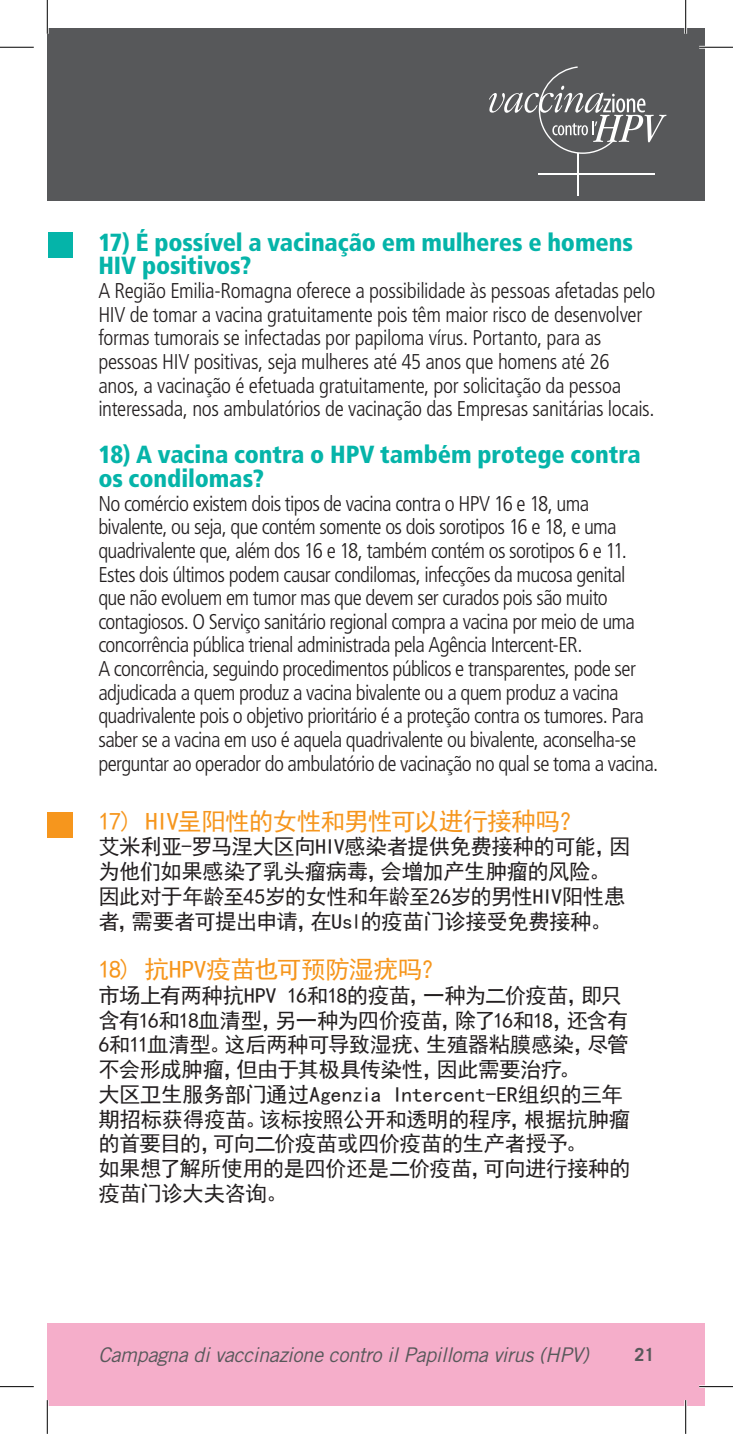
<style>
.page{position:relative;width:733px;height:1435px;background:#fff}
.page>*{position:absolute;margin:0;border:0;box-sizing:border-box;transform-origin:0 0}
.Domanda{font:900 condensed 24.75px/23.6px "Frutiger LT Std";letter-spacing:-.005em;color:#05b4a9}
.Domanda-2{font:24.75px "Sim Hei";letter-spacing:-.035em;color:#f6961d}
.Testo{font:300 condensed 21.38px/23.6px "Frutiger LT Std";letter-spacing:-.03em;color:#231f20}
.Testo-2{font:21.38px/24.8px "Sim Hei";letter-spacing:-.02em;color:#231f20}
.t1{font:italic 20.25px "Trade Gothic LT Std";letter-spacing:-.02em;color:#57585a}
.t2{font:700 18px "Trade Gothic LT Std";color:#57585a}
</style>
<div class="page">
<div style="left:48px;top:232px;width:25px;height:26px;background:#05b4a9"></div>
<div style="left:47px;top:813px;width:26px;height:25px;background:#f6961d"></div>
<div style="left:47px;top:28px;width:657px;height:172px;background:#57585a"></div>
<svg style="left:489px;top:66px;width:177px;height:88px"></svg>
<hr style="left:576px;top:153px;width:2px;height:43px;background:#fff">
<hr style="left:538px;top:173px;width:116px;height:2px;background:#fff">
<div style="left:47px;top:1323px;width:657px;height:83px;background:#f5aeca"></div>
<hr style="left:699px;top:46px;width:33px;height:3px;background:#fff">
<hr style="left:699px;top:1385px;width:33px;height:3px;background:#fff">
<hr style="left:46px;top:0;width:3px;height:34px;background:#fff">
<hr style="left:46px;top:1400px;width:3px;height:34px;background:#fff">
<hr style="left:684px;top:0;width:2px;height:34px;background:#fff">
<hr style="left:684px;top:1400px;width:2px;height:34px;background:#fff">
<hr style="left:0;top:47px;width:34px;height:1px;background:#000">
<hr style="left:699px;top:47px;width:33px;height:1px;background:#000">
<hr style="left:0;top:1386px;width:34px;height:1px;background:#000">
<hr style="left:699px;top:1386px;width:33px;height:1px;background:#000">
<hr style="left:47px;top:0;width:1px;height:34px;background:#000">
<hr style="left:47px;top:1400px;width:1px;height:34px;background:#000">
<hr style="left:685px;top:0;width:1px;height:34px;background:#000">
<hr style="left:685px;top:1400px;width:1px;height:34px;background:#000">
<p class="Domanda" style="left:98px;top:230px;width:536px">17) É possível a vacinação em mulheres e homens<br>HIV positivos?</p>
<p class="Testo" style="left:98px;top:279px;width:558px">A Região Emilia-Romagna oferece a possibilidade às pessoas afetadas pelo HIV de tomar a vacina gratuitamente pois têm maior risco de desenvolver formas tumorais se infectadas por papiloma vírus. Portanto, para as pessoas HIV positivas, seja mulheres até 45 anos que homens até 26 anos, a vacinação é efetuada gratuitamente, por solicitação da pessoa interessada, nos ambulatórios de vacinação das Empresas sanitárias locais.</p>
<p class="Domanda" style="left:98px;top:443px;width:544px">18) A vacina contra o HPV também protege contra os condilomas?</p>
<p class="Testo" style="left:98px;top:492px;width:561px">No comércio existem dois tipos de vacina contra o HPV 16 e 18, uma bivalente, ou seja, que contém somente os dois sorotipos 16 e 18, e uma quadrivalente que, além dos 16 e 18, também contém os sorotipos 6 e 11.<br>Estes dois últimos podem causar condilomas, infecções da mucosa genital que não evoluem em tumor mas que devem ser curados pois são muito contagiosos. O Serviço sanitário regional compra a vacina por meio de uma concorrência pública trienal administrada pela Agência Intercent-ER.<br>A concorrência, seguindo procedimentos públicos e transparentes, pode ser adjudicada a quem produz a vacina bivalente ou a quem produz a vacina quadrivalente pois o objetivo prioritário é a proteção contra os tumores. Para saber se a vacina em uso é aquela quadrivalente ou bivalente, aconselha-se perguntar ao operador do ambulatório de vacinação no qual se toma a vacina.</p>
<p class="Domanda-2" style="left:98px;top:808px;width:485px">17) HIV呈阳性的女性和男性可以进行接种吗？</p>
<p class="Testo-2" style="left:98px;top:835px;width:533px">艾米利亚-罗马涅大区向HIV感染者提供免费接种的可能，因为他们如果感染了乳头瘤病毒，会增加产生肿瘤的风险。</p>
<p class="Testo-2" style="left:98px;top:884px;width:528px">因此对于年龄至45岁的女性和年龄至26岁的男性HIV阳性患者，需要者可提出申请，在Usl的疫苗门诊接受免费接种。</p>
<p class="Domanda-2" style="left:98px;top:957px;width:347px">18) 抗HPV疫苗也可预防湿疣吗？</p>
<p class="Testo-2" style="left:98px;top:983px;width:531px">市场上有两种抗HPV 16和18的疫苗，一种为二价疫苗，即只含有16和18血清型，另一种为四价疫苗，除了16和18，还含有6和11血清型。这后两种可导致湿疣、生殖器粘膜感染，尽管不会形成肿瘤，但由于其极具传染性，因此需要治疗。</p>
<p class="Testo-2" style="left:98px;top:1082px;width:533px">大区卫生服务部门通过Agenzia Intercent-ER组织的三年期招标获得疫苗。该标按照公开和透明的程序，根据抗肿瘤的首要目的，可向二价疫苗或四价疫苗的生产者授予。</p>
<p class="Testo-2" style="left:98px;top:1156px;width:533px">如果想了解所使用的是四价还是二价疫苗，可向进行接种的疫苗门诊大夫咨询。</p>
<p class="t1" style="left:98px;top:1343px;width:492px">Campagna di vaccinazione contro il Papilloma virus (HPV)</p>
<p class="t2" style="left:634px;top:1344px;width:22px">21</p>
</div>
